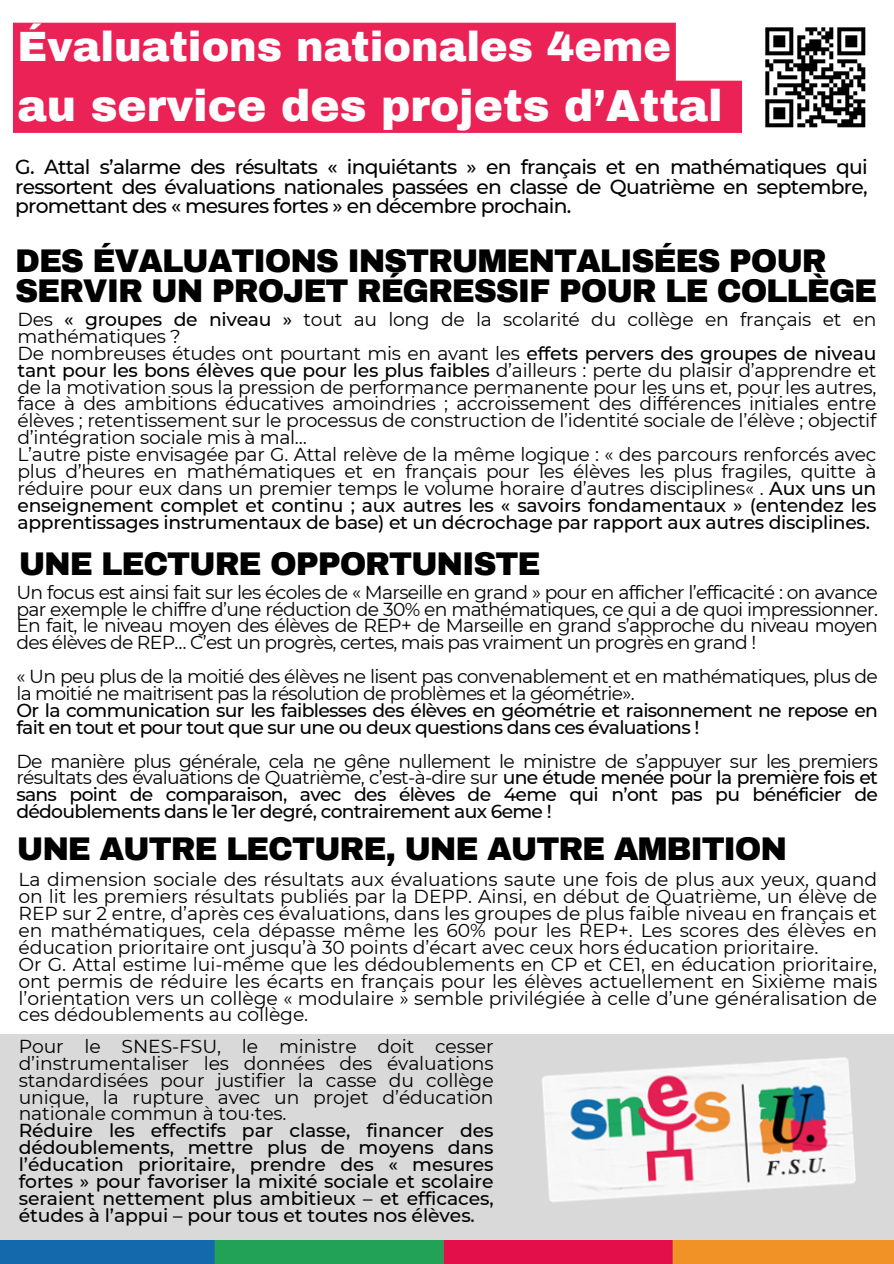
<style>
.page{position:relative;width:894px;height:1264px;background:#fff}
.page>*{position:absolute;margin:0;border:0;box-sizing:border-box;transform-origin:0 0}
.t1{font:900 43.95px "Archivo";color:#fff}
.t2{font:900 41.4px "Archivo";color:#fff}
.t3{font:900 32.1px/30.3px "Archivo";letter-spacing:-.035em;color:#000}
.t4{font:500 20.25px/19.2px "Montserrat";letter-spacing:-.035em;color:#000;text-align:justify}
.t5{font:18.75px/16.8px "Montserrat";letter-spacing:-.015em;color:#000;text-align:justify}
.t6{font:500 18.75px/16.8px "Montserrat";letter-spacing:-.035em;color:#000;text-align:justify}
.t7{font:18.75px/16.8px "Montserrat";letter-spacing:-.035em;color:#000}
.s1{font-weight:500}
.s2{font-weight:400}
</style>
<div class="page">
<div style="left:0;top:1033px;width:893px;height:207px;background:#d9d9d9"></div>
<img style="left:0;top:1240px;width:893px;height:23px">
<img style="left:542px;top:1057px;width:314px;height:145px">
<svg style="left:765px;top:27px;width:100px;height:100px"></svg>
<svg style="left:837px;top:123px;width:28px;height:4px"></svg>
<div style="left:13px;top:23px;width:728px;height:110px;background:#eb2255"></div>
<p class="t2" style="left:18px;top:24px;width:655px">Évaluations nationales 4eme</p>
<p class="t1" style="left:18px;top:83px;width:706px">au service des projets d’Attal</p>
<p class="t4" style="left:15px;top:157px;width:853px">G. Attal s’alarme des résultats « inquiétants » en français et en mathématiques qui ressortent des évaluations nationales passées en classe de Quatrième en septembre, promettant des « mesures fortes » en décembre prochain.</p>
<p class="t3" style="left:15px;top:246px;width:863px">DES ÉVALUATIONS INSTRUMENTALISÉES POUR<br>SERVIR UN PROJET RÉGRESSIF POUR LE COLLÈGE</p>
<p class="t5" style="left:18px;top:311px;width:860px">Des <span class="s1">« groupes de niveau »</span> tout au long de la scolarité du collège en français et en mathématiques ?</p>
<p class="t5" style="left:18px;top:345px;width:860px">De nombreuses études ont pourtant mis en avant les <span class="s1">effets pervers des groupes de niveau tant pour les bons élèves que pour les plus faibles</span> d’ailleurs : perte du plaisir d’apprendre et de la motivation sous la pression de performance permanente pour les uns et, pour les autres, face à des ambitions éducatives amoindries ; accroissement des différences initiales entre élèves ; retentissement sur le processus de construction de l’identité sociale de l’élève ; objectif d’intégration sociale mis à mal…</p>
<p class="t5" style="left:18px;top:446px;width:860px">L’autre piste envisagée par G. Attal relève de la même logique : « des parcours renforcés avec plus d’heures en mathématiques et en français pour les élèves les plus fragiles, quitte à réduire pour eux dans un premier temps le volume horaire d’autres disciplines« . <span class="s1">Aux uns un enseignement complet et continu ; aux autres les « savoirs fondamentaux » (entendez les apprentissages instrumentaux de base) et un décrochage par rapport aux autres disciplines.</span></p>
<p class="t3" style="left:19px;top:548px;width:523px">UNE LECTURE OPPORTUNISTE</p>
<p class="t5" style="left:16px;top:583px;width:862px">Un focus est ainsi fait sur les écoles de « Marseille en grand » pour en afficher l’efficacité : on avance par exemple le chiffre d’une réduction de 30% en mathématiques, ce qui a de quoi impressionner.<br>En fait, le niveau moyen des élèves de REP+ de Marseille en grand s’approche du niveau moyen des élèves de REP… C’est un progrès, certes, mais pas vraiment un progrès en grand !</p>
<p class="t7" style="left:16px;top:668px;width:862px">« Un peu plus de la moitié des élèves ne lisent pas convenablement et en mathématiques, plus de la moitié ne maitrisent pas la résolution de problèmes et la géométrie».</p>
<p class="t6" style="left:16px;top:701px;width:862px">Or la communication sur les faiblesses des élèves en géométrie et raisonnement ne repose en fait en tout et pour tout que sur une ou deux questions dans ces évaluations !</p>
<p class="t6" style="left:16px;top:752px;width:862px"><span class="s2">De manière plus générale, cela ne gêne nullement le ministre de s’appuyer sur les premiers résultats des évaluations de Quatrième, c’est-à-dire sur</span> une étude menée pour la première fois et sans point de comparaison, avec des élèves de 4eme qui n’ont pas pu bénéficier de dédoublements dans le 1er degré, contrairement aux 6eme !</p>
<p class="t3" style="left:17px;top:834px;width:771px">UNE AUTRE LECTURE, UNE AUTRE AMBITION</p>
<p class="t5" style="left:19px;top:871px;width:859px">La dimension sociale des résultats aux évaluations saute une fois de plus aux yeux, quand on lit les premiers résultats publiés par la DEPP. Ainsi, en début de Quatrième, un élève de REP sur 2 entre, d’après ces évaluations, dans les groupes de plus faible niveau en français et en mathématiques, cela dépasse même les 60% pour les REP+. Les scores des élèves en éducation prioritaire ont jusqu’à 30 points d’écart avec ceux hors éducation prioritaire.</p>
<p class="t5" style="left:19px;top:955px;width:859px">Or G. Attal estime lui-même que les dédoublements en CP et CE1, en éducation prioritaire, ont permis de réduire les écarts en français pour les élèves actuellement en Sixième mais l’orientation vers un collège « modulaire » semble privilégiée à celle d’une généralisation de ces dédoublements au collège.</p>
<p class="t5" style="left:19px;top:1037px;width:476px">Pour le SNES-FSU, le ministre doit cesser d’instrumentaliser les données des évaluations standardisées pour justifier la casse du collège unique, la rupture avec un projet d’éducation nationale commun à tou·tes.</p>
<p class="t6" style="left:19px;top:1122px;width:476px">Réduire les effectifs par classe, financer des dédoublements, mettre plus de moyens dans l’éducation prioritaire, prendre des « mesures fortes » pour favoriser la mixité sociale et scolaire seraient nettement plus ambitieux – et efficaces, études à l’appui – pour tous et toutes nos élèves.</p>
</div>
